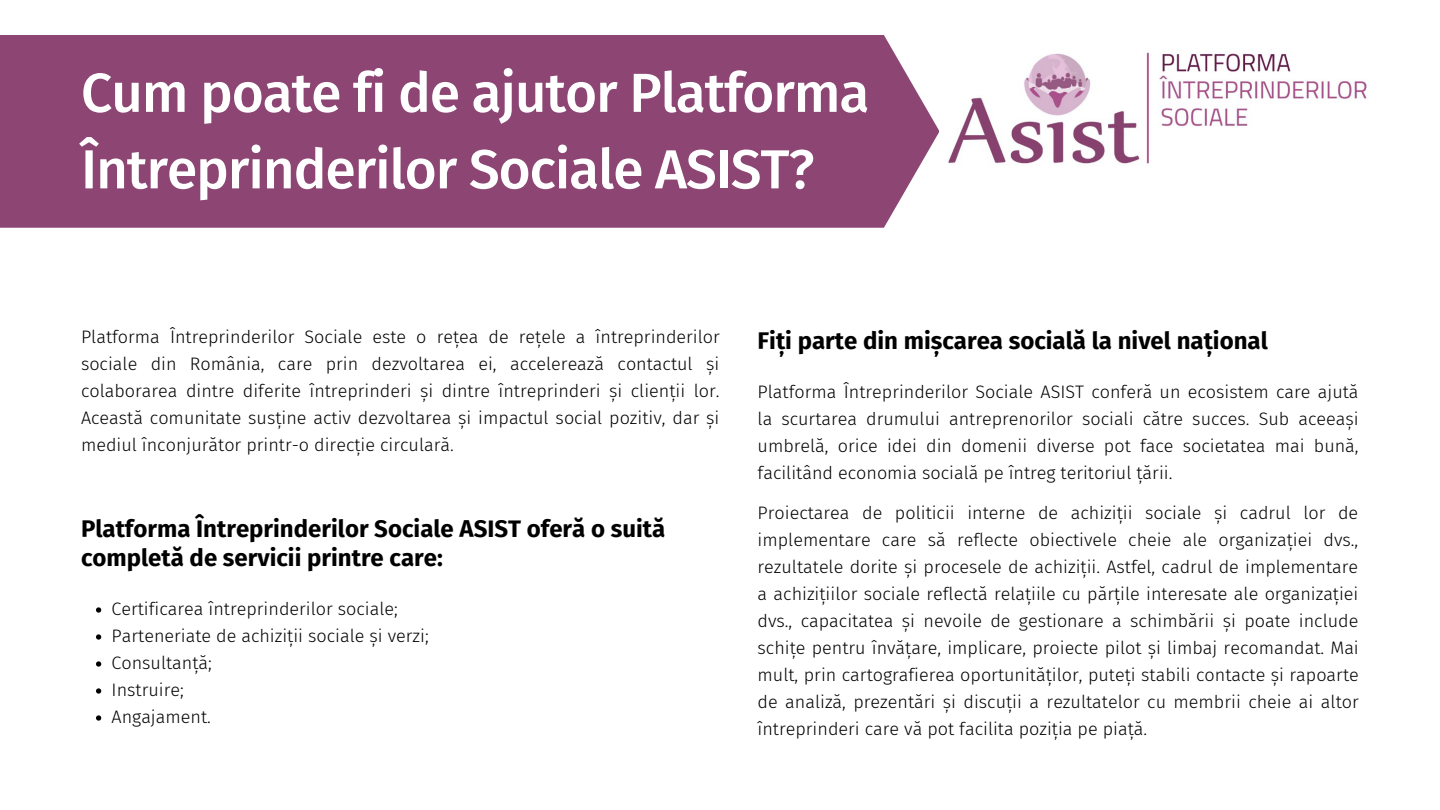
<style>
.page{position:relative;width:1440px;height:810px;background:#fff}
.page>*{position:absolute;margin:0;border:0;box-sizing:border-box;transform-origin:0 0}
.t1{font:500 55px/76.5px "Fira Sans";letter-spacing:-.02em;color:#fff}
.t2{font:700 24px/28.5px "Fira Sans";color:#000}
.t3{font:300 18px/27px "Fira Sans";color:#000;text-align:justify}
</style>
<div class="page">
<div style="left:0;top:35px;width:939px;height:193px;background:#8d4674"></div>
<img style="left:948px;top:52px;width:421px;height:112px">
<svg style="left:96px;top:607px;width:5px;height:6px"></svg>
<svg style="left:96px;top:634px;width:5px;height:6px"></svg>
<svg style="left:96px;top:661px;width:5px;height:6px"></svg>
<svg style="left:96px;top:688px;width:5px;height:6px"></svg>
<svg style="left:96px;top:715px;width:5px;height:6px"></svg>
<p class="t1" style="left:81px;top:55px;width:790px">Cum poate fi de ajutor Platforma<br>Întreprinderilor Sociale ASIST?</p>
<p class="t3" style="left:81px;top:324px;width:640px">Platforma Întreprinderilor Sociale este o rețea de rețele a întreprinderilor sociale din România, care prin dezvoltarea ei, accelerează contactul și colaborarea dintre diferite întreprinderi și dintre întreprinderi și clienții lor.<br>Această comunitate susține activ dezvoltarea și impactul social pozitiv, dar și mediul înconjurător printr-o direcție circulară.</p>
<p class="t2" style="left:81px;top:515px;width:586px">Platforma Întreprinderilor Sociale ASIST oferă o suită completă de servicii printre care:</p>
<p class="t3" style="left:112px;top:595px;width:288px">Certificarea întreprinderilor sociale;</p>
<p class="t3" style="left:112px;top:622px;width:319px">Parteneriate de achiziții sociale și verzi;</p>
<p class="t3" style="left:112px;top:649px;width:102px">Consultanță;</p>
<p class="t3" style="left:112px;top:676px;width:74px">Instruire;</p>
<p class="t3" style="left:112px;top:703px;width:101px">Angajament.</p>
<p class="t2" style="left:758px;top:326px;width:512px">Fiți parte din mișcarea socială la nivel național</p>
<p class="t3" style="left:758px;top:378px;width:603px">Platforma Întreprinderilor Sociale ASIST conferă un ecosistem care ajută la scurtarea drumului antreprenorilor sociali către succes. Sub aceeași umbrelă, orice idei din domenii diverse pot face societatea mai bună, facilitând economia socială pe întreg teritoriul țării.</p>
<p class="t3" style="left:758px;top:500px;width:603px">Proiectarea de politicii interne de achiziții sociale și cadrul lor de implementare care să reflecte obiectivele cheie ale organizației dvs., rezultatele dorite și procesele de achiziții. Astfel, cadrul de implementare a achizițiilor sociale reflectă relațiile cu părțile interesate ale organizației dvs., capacitatea și nevoile de gestionare a schimbării și poate include schițe pentru învățare, implicare, proiecte pilot și limbaj recomandat. Mai mult, prin cartografierea oportunităților, puteți stabili contacte și rapoarte de analiză, prezentări și discuții a rezultatelor cu membrii cheie ai altor întreprinderi care vă pot facilita poziția pe piață.</p>
</div>
